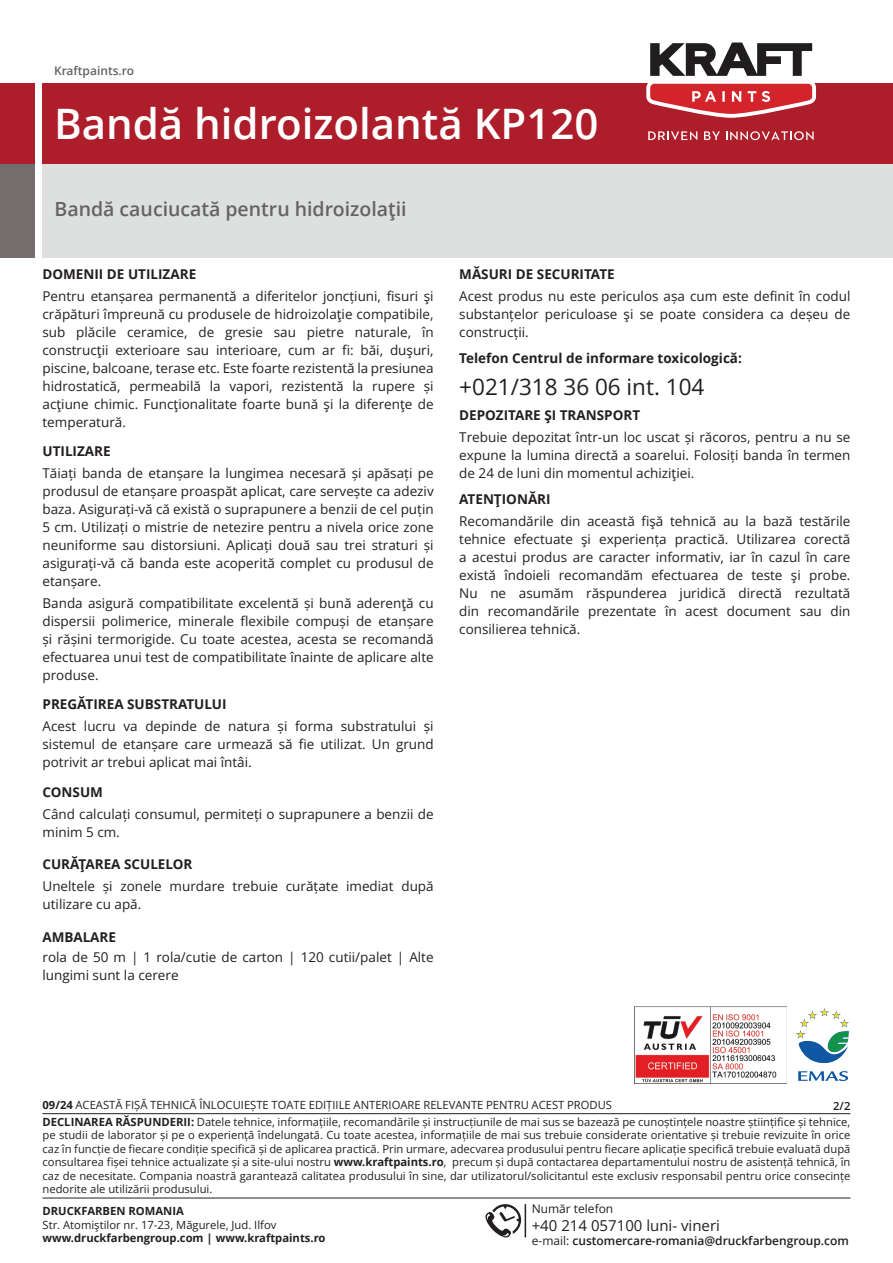
<style>
.page{position:relative;width:893px;height:1263px;background:#fff}
.page>*{position:absolute;margin:0;border:0;box-sizing:border-box;transform-origin:0 0}
.t1{font:600 42px "Open Sans";color:#fff}
.t2{font:22.5px "Open Sans";color:#231f20}
.t3{font:600 19.5px "Open Sans";color:#636366}
.t4{font:15px "Open Sans";color:#231f20}
.t5{font:13.5px/18px "Open Sans";color:#231f20;text-align:justify}
.t6{font:700 13.5px "Open Sans";color:#231f20}
.t7{font:600 12px "Open Sans";color:#231f20}
.t8{font:600 12px "Open Sans";color:#636366}
.t9{font:12px "Open Sans";color:#231f20}
.t10{font:11.25px/13.5px "Open Sans";color:#231f20;text-align:right}
.t11{font:700 11.25px "Open Sans";color:#231f20}
.s1{font-weight:700}
.s2{font-weight:600}
.s3{font-weight:400}
</style>
<div class="page">
<div style="left:43px;top:83px;width:850px;height:81px;background:#ae1d2a"></div>
<div style="left:0;top:83px;width:34px;height:81px;background:#ae1d2a"></div>
<div style="left:43px;top:164px;width:850px;height:94px;background:#dde0df"></div>
<div style="left:0;top:164px;width:34px;height:94px;background:#736e6d"></div>
<svg style="left:646px;top:43px;width:171px;height:75px"></svg>
<svg style="left:648px;top:131px;width:49px;height:9px"></svg>
<svg style="left:704px;top:131px;width:16px;height:9px"></svg>
<svg style="left:726px;top:131px;width:88px;height:9px"></svg>
<hr style="left:43px;top:1113px;width:807px;height:1px;background:#231f20">
<hr style="left:43px;top:1198px;width:807px;height:1px;background:#231f20">
<svg style="left:485px;top:1204px;width:36px;height:34px"></svg>
<hr style="left:525px;top:1204px;width:1px;height:33px;background:#231f20">
<img style="left:635px;top:1007px;width:152px;height:76px">
<img style="left:796px;top:1008px;width:53px;height:73px">
<p class="t8" style="left:54px;top:62px;width:82px">Kraftpaints.ro</p>
<h1 class="t1" style="left:54px;top:95px;width:546px">Bandă hidroizolantă KP120</h1>
<h3 class="t3" style="left:55px;top:196px;width:354px">Bandă cauciucată pentru hidroizolaţii</h3>
<p class="t6" style="left:43px;top:264px;width:155px">DOMENII DE UTILIZARE</p>
<p class="t5" style="left:43px;top:287px;width:393px">Pentru etanșarea permanentă a diferitelor joncțiuni, fisuri şi crăpături împreună cu produsele de hidroizolaţie compatibile, sub plăcile ceramice, de gresie sau pietre naturale, în construcţii exterioare sau interioare, cum ar fi: băi, duşuri, piscine, balcoane, terase etc. Este foarte rezistentă la presiunea hidrostatică, permeabilă la vapori, rezistentă la rupere și acţiune chimic. Funcţionalitate foarte bună şi la diferenţe de temperatură.</p>
<p class="t6" style="left:43px;top:441px;width:70px">UTILIZARE</p>
<p class="t5" style="left:43px;top:463px;width:393px">Tăiați banda de etanșare la lungimea necesară și apăsați pe produsul de etanșare proaspăt aplicat, care servește ca adeziv baza. Asigurați-vă că există o suprapunere a benzii de cel puțin 5 cm. Utilizați o mistrie de netezire pentru a nivela orice zone neuniforme sau distorsiuni. Aplicați două sau trei straturi și asigurați-vă că banda este acoperită complet cu produsul de etanșare.</p>
<p class="t5" style="left:43px;top:594px;width:393px">Banda asigură compatibilitate excelentă și bună aderenţă cu dispersii polimerice, minerale flexibile compuși de etanșare și rășini termorigide. Cu toate acestea, acesta se recomandă efectuarea unui test de compatibilitate înainte de aplicare alte produse.</p>
<p class="t6" style="left:43px;top:695px;width:186px">PREGĂTIREA SUBSTRATULUI</p>
<p class="t5" style="left:43px;top:717px;width:393px">Acest lucru va depinde de natura și forma substratului și sistemul de etanșare care urmează să fie utilizat. Un grund potrivit ar trebui aplicat mai întâi.</p>
<p class="t6" style="left:43px;top:782px;width:62px">CONSUM</p>
<p class="t5" style="left:43px;top:805px;width:393px">Când calculați consumul, permiteți o suprapunere a benzii de minim 5 cm.</p>
<p class="t6" style="left:43px;top:854px;width:152px">CURĂŢAREA SCULELOR</p>
<p class="t5" style="left:43px;top:877px;width:393px">Uneltele și zonele murdare trebuie curățate imediat după utilizare cu apă.</p>
<p class="t6" style="left:43px;top:927px;width:75px">AMBALARE</p>
<p class="t5" style="left:43px;top:947px;width:393px">rola de 50 m | 1 rola/cutie de carton | 120 cutii/palet | Alte lungimi sunt la cerere</p>
<p class="t6" style="left:459px;top:264px;width:157px">MĂSURI DE SECURITATE</p>
<p class="t5" style="left:459px;top:287px;width:393px">Acest produs nu este periculos așa cum este definit în codul substanțelor periculoase şi se poate considera ca deșeu de construcții.</p>
<p class="t6" style="left:459px;top:349px;width:284px">Telefon Centrul de informare toxicologică:</p>
<h2 class="t2" style="left:459px;top:371px;width:247px">+021/318 36 06 int. 104</h2>
<p class="t6" style="left:459px;top:406px;width:182px">DEPOZITARE ŞI TRANSPORT</p>
<p class="t5" style="left:459px;top:428px;width:393px">Trebuie depozitat într-un loc uscat și răcoros, pentru a nu se expune la lumina directă a soarelui. Folosiți banda în termen de 24 de luni din momentul achiziţiei.</p>
<p class="t6" style="left:459px;top:489px;width:93px">ATENŢIONĂRI</p>
<p class="t5" style="left:459px;top:511px;width:393px">Recomandările din această fişă tehnică au la bază testările tehnice efectuate şi experiența practică. Utilizarea corectă a acestui produs are caracter informativ, iar în cazul în care există îndoieli recomandăm efectuarea de teste şi probe.<br>Nu ne asumăm răspunderea juridică directă rezultată din recomandările prezentate în acest document sau din consilierea tehnică.</p>
<p class="t10" style="left:43px;top:1097px;width:571px"><span class="s1">09/24</span> ACEASTĂ FIȘĂ TEHNICĂ ÎNLOCUIEȘTE TOATE EDIȚIILE ANTERIOARE RELEVANTE PENTRU ACEST PRODUS</p>
<p class="t10" style="left:43px;top:1097px;width:809px;line-height:16px"><span class="s2">2/2<br></span><span class="s1">DECLINAREA RĂSPUNDERII:</span> Datele tehnice, informațiile, recomandările și instrucțiunile de mai sus se bazează pe cunoștințele noastre științifice și tehnice,</p>
<p class="t10" style="left:43px;top:1128px;width:809px;text-align:justify">pe studii de laborator și pe o experiență îndelungată. Cu toate acestea, informațiile de mai sus trebuie considerate orientative și trebuie revizuite în orice caz în funcție de fiecare condiție specifică și de aplicarea practică. Prin urmare, adecvarea produsului pentru fiecare aplicație specifică trebuie evaluată după consultarea fișei tehnice actualizate și a site-ului nostru <span class="s1">www.kraftpaints.ro</span>, precum și după contactarea departamentului nostru de asistență tehnică, în caz de necesitate. Compania noastră garantează calitatea produsului în sine, dar utilizatorul/solicitantul este exclusiv responsabil pentru orice consecințe nedorite ale utilizării produsului.</p>
<p class="t11" style="left:43px;top:1203px;width:143px">DRUCKFARBEN ROMANIA</p>
<p class="t10" style="left:43px;top:1217px;width:235px">Str. Atomiştilor nr. 17-23, Măgurele, Jud. Ilfov</p>
<p class="t11" style="left:43px;top:1230px;width:285px">www.druckfarbengroup.com | www.kraftpaints.ro</p>
<p class="t9" style="left:532px;top:1200px;width:83px">Număr telefon</p>
<p class="t4" style="left:532px;top:1215px;width:190px">+40 214 057100 luni- vineri</p>
<p class="t7" style="left:532px;top:1233px;width:319px"><span class="s3">e-mail:</span> customercare-romania@druckfarbengroup.com</p>
</div>
